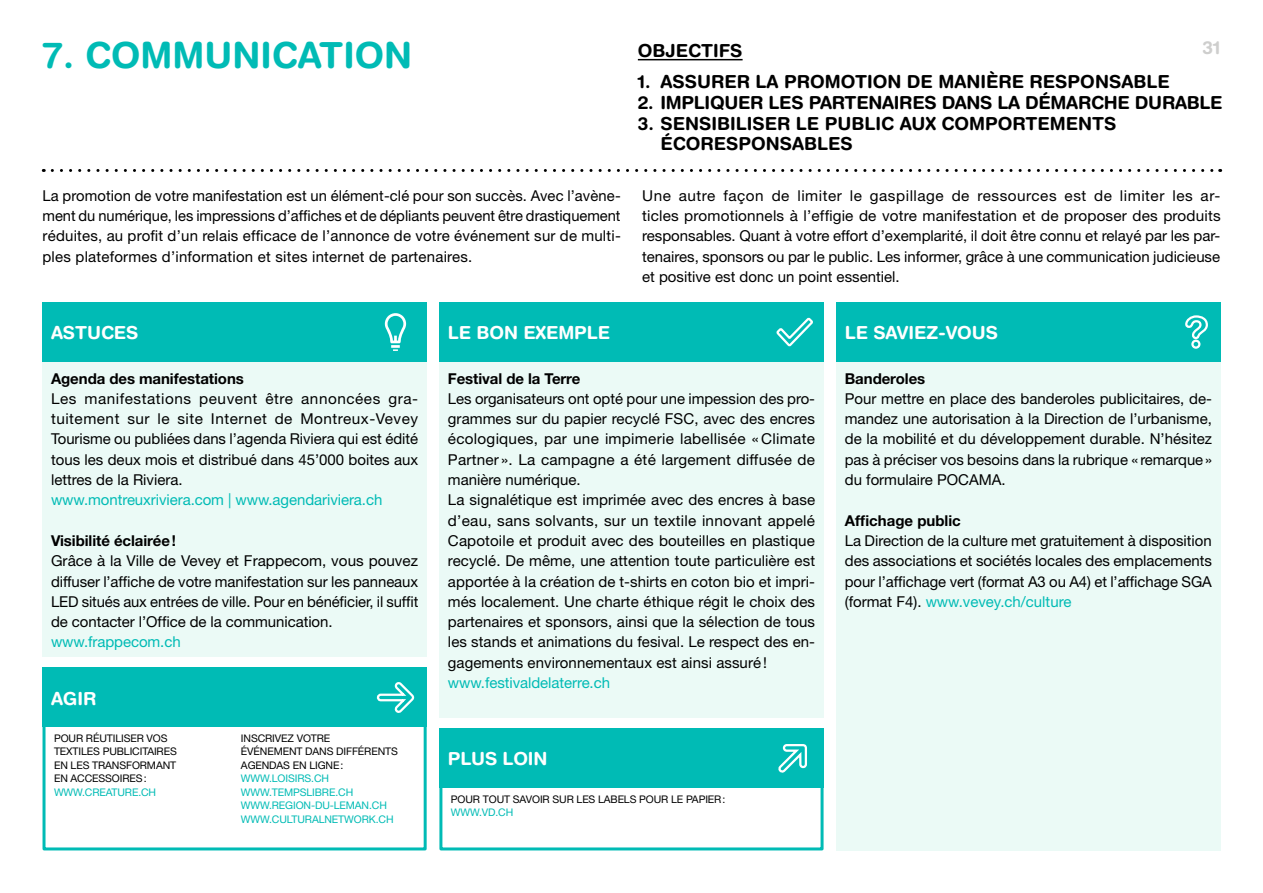
<style>
.page{position:relative;width:1263px;height:893px;background:#fff}
.page>*{position:absolute;margin:0;border:0;box-sizing:border-box;transform-origin:0 0}
.t1{font:700 36px "Helvetica Rounded";color:#00bbb5}
.t2{font:700 18px/20.9px "Helvetica Rounded";color:#000}
.t3{font:700 18px "Helvetica Rounded";letter-spacing:-.005em;color:#fff}
.t4{font:700 18px "Helvetica Rounded";color:#cececd}
.t5{font:15px/20.2px "Helvetica Neue";letter-spacing:.005em;color:#000;text-align:justify}
.t6{font:700 15px "Helvetica Neue";letter-spacing:-.005em;color:#000}
.t7{font:15px "Helvetica Neue";letter-spacing:-.005em;color:#00bbb5}
.t8{font:10.5px/13.5px "Helvetica Neue";letter-spacing:-.01em;color:#000}
.t9{font:10.5px/13.5px "Helvetica Neue";letter-spacing:-.01em;color:#00bbb5}
.s1{color:#00bbb5}
</style>
<div class="page">
<svg style="left:52px;top:169px;width:1169px;height:3px"></svg>
<div style="left:439px;top:349px;width:384px;height:368px;background:#ebfaf6"></div>
<div style="left:836px;top:349px;width:384px;height:501px;background:#ebfaf6"></div>
<div style="left:43px;top:353px;width:384px;height:304px;background:#ebfaf6"></div>
<div style="left:43px;top:302px;width:384px;height:60px;background:#00bbb5"></div>
<div style="left:439px;top:302px;width:384px;height:60px;background:#00bbb5"></div>
<div style="left:836px;top:302px;width:384px;height:60px;background:#00bbb5"></div>
<svg style="left:385px;top:313px;width:21px;height:38px"></svg>
<svg style="left:776px;top:317px;width:37px;height:30px"></svg>
<svg style="left:1185px;top:315px;width:23px;height:34px"></svg>
<hr style="left:638px;top:59px;width:105px;height:1px;background:#000">
<div style="left:439px;top:774px;width:384px;height:76px;border:3px solid #00bbb5"></div>
<div style="left:439px;top:728px;width:384px;height:60px;background:#00bbb5"></div>
<svg style="left:778px;top:744px;width:29px;height:29px"></svg>
<div style="left:43px;top:713px;width:384px;height:137px;border:3px solid #00bbb5"></div>
<div style="left:43px;top:668px;width:384px;height:59px;background:#00bbb5"></div>
<svg style="left:376px;top:682px;width:39px;height:31px"></svg>
<h1 class="t1" style="left:43px;top:34px;width:371px">7. COMMUNICATION</h1>
<p class="t4" style="left:1202px;top:37px;width:20px">31</p>
<p class="t2" style="left:638px;top:40px;width:106px">OBJECTIFS</p>
<p class="t2" style="left:638px;top:71px;width:533px">1. ASSURER LA PROMOTION DE MANIÈRE RESPONSABLE</p>
<p class="t2" style="left:638px;top:92px;width:586px">2. IMPLIQUER LES PARTENAIRES DANS LA DÉMARCHE DURABLE</p>
<p class="t2" style="left:660px;top:112px;width:458px;text-indent:-22px">3. SENSIBILISER LE PUBLIC AUX COMPORTEMENTS<br>ÉCORESPONSABLES</p>
<p class="t5" style="left:43px;top:185px;width:580px">La promotion de votre manifestation est un élément-clé pour son succès. Avec l’avène&shy;ment du numérique, les impressions d’affiches et de dépliants peuvent être drastiquement réduites, au profit d’un relais efficace de l’annonce de votre événement sur de multi&shy;ples plateformes d’information et sites internet de partenaires.</p>
<p class="t5" style="left:642px;top:185px;width:580px">Une autre façon de limiter le gaspillage de ressources est de limiter les ar&shy;ticles promotionnels à l’effigie de votre manifestation et de proposer des produits responsables. Quant à votre effort d’exemplarité, il doit être connu et relayé par les par&shy;tenaires, sponsors ou par le public. Les informer, grâce à une communication judicieuse et positive est donc un point essentiel.</p>
<p class="t3" style="left:51px;top:322px;width:89px">ASTUCES</p>
<p class="t3" style="left:448px;top:322px;width:164px">LE BON EXEMPLE</p>
<p class="t3" style="left:845px;top:322px;width:155px">LE SAVIEZ-VOUS</p>
<p class="t6" style="left:51px;top:369px;width:194px">Agenda des manifestations</p>
<p class="t5" style="left:51px;top:388px;width:369px">Les manifestations peuvent être annoncées gra&shy;tuitement sur le site Internet de Montreux-Vevey Tourisme ou publiées dans l’agenda Riviera qui est édité tous les deux mois et distribué dans 45’000 boites aux lettres de la Riviera.</p>
<p class="t7" style="left:51px;top:491px;width:333px">www.montreuxriviera.com | www.agendariviera.ch</p>
<p class="t6" style="left:51px;top:531px;width:126px">Visibilité éclairée!</p>
<p class="t5" style="left:51px;top:551px;width:369px">Grâce à la Ville de Vevey et Frappecom, vous pouvez diffuser l’affiche de votre manifestation sur les panneaux LED situés aux entrées de ville. Pour en bénéficier, il suffit de contacter l’Office de la communication.</p>
<p class="t7" style="left:51px;top:633px;width:131px">www.frappecom.ch</p>
<p class="t3" style="left:51px;top:687px;width:47px">AGIR</p>
<p class="t8" style="left:54px;top:731px;width:124px">POUR RÉUTILISER VOS<br>TEXTILES PUBLICITAIRES<br>EN LES TRANSFORMANT<br>EN ACCESSOIRES:</p>
<p class="t9" style="left:54px;top:785px;width:104px">WWW.CREATURE.CH</p>
<p class="t8" style="left:241px;top:731px;width:158px">INSCRIVEZ VOTRE<br>ÉVÉNEMENT DANS DIFFÉRENTS<br>AGENDAS EN LIGNE:</p>
<p class="t9" style="left:241px;top:772px;width:154px">WWW.LOISIRS.CH<br>WWW.TEMPSLIBRE.CH<br>WWW.REGION-DU-LEMAN.CH<br>WWW.CULTURALNETWORK.CH</p>
<p class="t6" style="left:448px;top:369px;width:134px">Festival de la Terre</p>
<p class="t5" style="left:448px;top:388px;width:369px;text-align:left">Les organisateurs ont opté pour une impession des pro&shy;grammes sur du papier recyclé FSC, avec des encres écologiques, par une impimerie labellisée « Climate Partner ». La campagne a été largement diffusée de manière numérique.<br>La signalétique est imprimée avec des encres à base d’eau, sans solvants, sur un textile innovant appelé Capotoile et produit avec des bouteilles en plastique recyclé. De même, une attention toute particulière est apportée à la création de t-shirts en coton bio et impri&shy;més localement. Une charte éthique régit le choix des partenaires et sponsors, ainsi que la sélection de tous les stands et animations du fesival. Le respect des en&shy;gagements environnementaux est ainsi assuré !</p>
<p class="t7" style="left:448px;top:674px;width:164px">www.festivaldelaterre.ch</p>
<p class="t3" style="left:448px;top:748px;width:101px">PLUS LOIN</p>
<p class="t8" style="left:451px;top:792px;width:276px">POUR TOUT SAVOIR SUR LES LABELS POUR LE PAPIER:</p>
<p class="t9" style="left:451px;top:806px;width:64px">WWW.VD.CH</p>
<p class="t6" style="left:845px;top:369px;width:82px">Banderoles</p>
<p class="t5" style="left:845px;top:388px;width:369px">Pour mettre en place des banderoles publicitaires, de&shy;mandez une autorisation à la Direction de l’urbanisme, de la mobilité et du développement durable. N’hésitez pas à préciser vos besoins dans la rubrique « remarque» du formulaire POCAMA.</p>
<p class="t6" style="left:845px;top:511px;width:118px">Affichage public</p>
<p class="t5" style="left:845px;top:530px;width:369px">La Direction de la culture met gratuitement à disposition des associations et sociétés locales des emplacements pour l’affichage vert (format A3 ou A4) et l’affichage SGA (format F4). <span class="s1">www.vevey.ch/culture</span></p>
</div>
